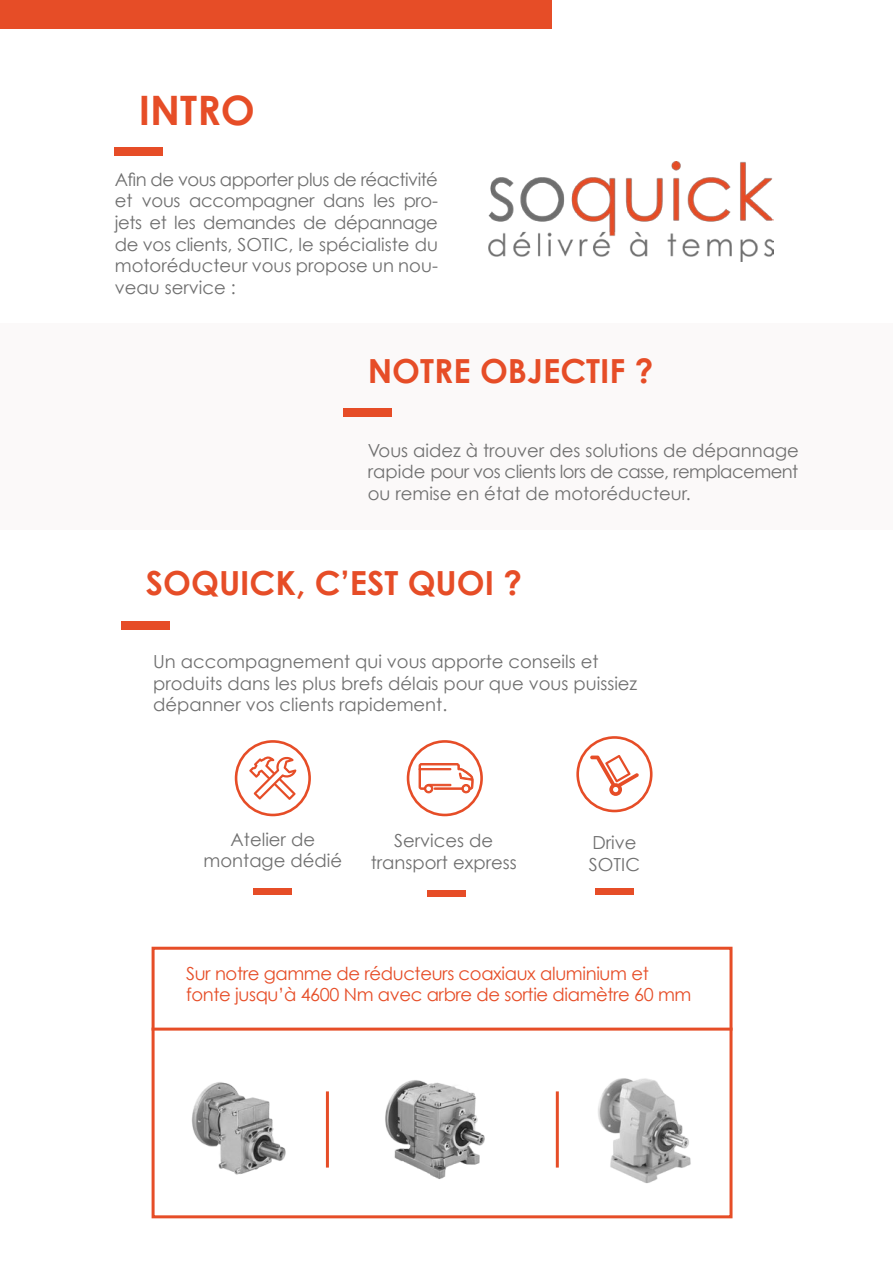
<style>
.page{position:relative;width:893px;height:1263px;background:#fff}
.page>*{position:absolute;margin:0;border:0;box-sizing:border-box;transform-origin:0 0}
.t1{font:700 40.65px "Century Gothic";color:#e64d27}
.t2{font:700 33.15px "Century Gothic";color:#e64d27}
.t3{font:18px/21.6px "Century Gothic";color:#6f6f6f;text-align:justify}
.t4{font:18px/21.6px "Century Gothic";letter-spacing:-.02em;color:#e64d27}
</style>
<div class="page">
<div style="left:0;top:324px;width:893px;height:206px;background:#fbf9f9"></div>
<div style="left:115px;top:147px;width:48px;height:9px;background:#e64d27"></div>
<div style="left:344px;top:408px;width:48px;height:9px;background:#e64d27"></div>
<div style="left:254px;top:888px;width:38px;height:7px;background:#e64d27"></div>
<div style="left:427px;top:890px;width:39px;height:6px;background:#e64d27"></div>
<div style="left:595px;top:888px;width:39px;height:7px;background:#e64d27"></div>
<div style="left:122px;top:621px;width:48px;height:9px;background:#e64d27"></div>
<svg style="left:590px;top:755px;width:49px;height:41px"></svg>
<svg style="left:249px;top:756px;width:47px;height:44px"></svg>
<svg style="left:418px;top:763px;width:55px;height:30px"></svg>
<div style="left:235px;top:740px;width:76px;height:76px;border:3px solid #e64d27;border-radius:50%"></div>
<div style="left:407px;top:740px;width:76px;height:76px;border:3px solid #e64d27;border-radius:50%"></div>
<div style="left:576px;top:736px;width:76px;height:76px;border:3px solid #e64d27;border-radius:50%"></div>
<img style="left:489px;top:162px;width:284px;height:99px">
<div style="left:0;top:0;width:551px;height:29px;background:#e64d27"></div>
<img style="left:385px;top:1080px;width:100px;height:99px">
<img style="left:191px;top:1082px;width:95px;height:93px">
<img style="left:598px;top:1078px;width:93px;height:105px">
<div style="left:152px;top:947px;width:580px;height:271px;border:3px solid #e64d27"></div>
<hr style="left:152px;top:1027px;width:580px;height:3px;background:#e64d27">
<hr style="left:326px;top:1091px;width:3px;height:76px;background:#e64d27">
<hr style="left:556px;top:1091px;width:3px;height:76px;background:#e64d27">
<p class="t1" style="left:139px;top:84px;width:118px">INTRO</p>
<p class="t3" style="left:115px;top:168px;width:325px">Afin de vous apporter plus de réactivité et vous accompagner dans les pro&shy;jets et les demandes de dépannage de vos clients, SOTIC, le spécialiste du motoréducteur vous propose un nou&shy;veau service :</p>
<p class="t2" style="left:368px;top:350px;width:287px">NOTRE OBJECTIF ?</p>
<p class="t3" style="left:368px;top:439px;width:433px">Vous aidez à trouver des solutions de dépannage rapide pour vos clients lors de casse, remplacement ou remise en état de motoréducteur.</p>
<p class="t2" style="left:146px;top:562px;width:377px">SOQUICK, C’EST QUOI ?</p>
<p class="t3" style="left:153px;top:650px;width:486px;text-align:left">Un accompagnement qui vous apporte conseils et produits dans les plus brefs délais pour que vous puissiez dépanner vos clients rapidement.</p>
<p class="t3" style="left:231px;top:828px;width:86px">Atelier de</p>
<p class="t3" style="left:204px;top:850px;width:140px">montage dédié</p>
<p class="t3" style="left:394px;top:830px;width:100px">Services de</p>
<p class="t3" style="left:371px;top:851px;width:147px">transport express</p>
<p class="t3" style="left:592px;top:832px;width:46px">Drive</p>
<p class="t3" style="left:589px;top:853px;width:52px">SOTIC</p>
<p class="t4" style="left:186px;top:962px;width:507px">Sur notre gamme de réducteurs coaxiaux aluminium et fonte jusqu’à 4600 Nm avec arbre de sortie diamètre 60 mm</p>
</div>
